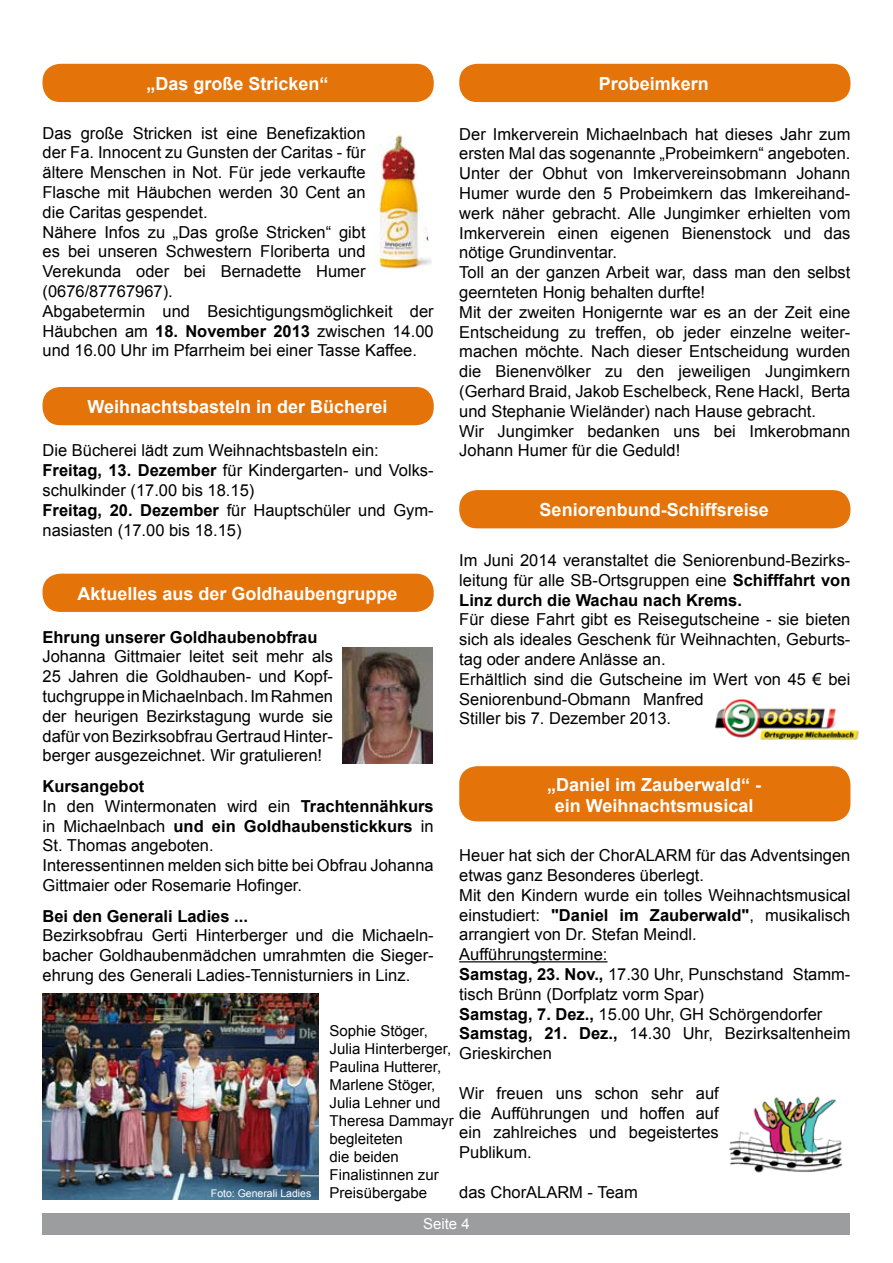
<style>
.page{position:relative;width:893px;height:1263px;background:#fff}
.page>*{position:absolute;margin:0;border:0;box-sizing:border-box;transform-origin:0 0}
.t1{font:700 18px/21.6px "Arial";color:#fff;text-align:center}
.t2{font:16.5px/19.8px "Arial";color:#000}
.t3{font:700 16.5px "Arial";color:#000}
.t4{font:15px/18px "Arial";color:#000}
.t5{font:15px "Arial";color:#fff}
.t6{font:10.5px "Arial";color:#fff}
.s1{font-weight:700}
.s2{font-size:15px;color:#000}
</style>
<div class="page">
<div style="left:43px;top:1213px;width:807px;height:21px;background:#9c9d9f"></div>
<img style="left:342px;top:647px;width:91px;height:116px">
<div style="left:459px;top:64px;width:391px;height:38px;background:#e4730a;border-radius:18px"></div>
<img style="left:715px;top:699px;width:144px;height:41px">
<div style="left:459px;top:490px;width:391px;height:38px;background:#e4730a;border-radius:18px"></div>
<img style="left:43px;top:993px;width:276px;height:206px">
<div style="left:43px;top:387px;width:391px;height:38px;background:#e4730a;border-radius:18px"></div>
<div style="left:43px;top:574px;width:391px;height:38px;background:#e4730a;border-radius:18px"></div>
<hr style="left:459px;top:961px;width:148px;height:1px;background:#000">
<img style="left:729px;top:1096px;width:114px;height:77px">
<div style="left:459px;top:766px;width:391px;height:55px;background:#e4730a;border-radius:18px"></div>
<div style="left:43px;top:64px;width:391px;height:38px;background:#e4730a;border-radius:18px"></div>
<img style="left:375px;top:133px;width:57px;height:136px">
<p class="t1" style="left:146px;top:73px;width:184px">„Das große Stricken“</p>
<p class="t2" style="left:43px;top:123px;width:393px">Das große Stricken ist eine Benefizaktion<br>der Fa. Innocent zu Gunsten der Caritas - für<br>ältere Menschen in Not. Für jede verkaufte<br>Flasche mit Häubchen werden 30 Cent an<br>die Caritas gespendet.<br>Nähere Infos zu „Das große Stricken“ gibt<br>es bei unseren Schwestern Floriberta und Verekunda oder bei Bernadette Humer (0676/87767967).<br>Abgabetermin und Besichtigungsmöglichkeit der Häubchen am <span class="s1">18. November 2013</span> zwischen 14.00 und 16.00 Uhr im Pfarrheim bei einer Tasse Kaffee.</p>
<p class="t1" style="left:88px;top:396px;width:301px">Weihnachtsbasteln in der Bücherei</p>
<p class="t1" style="left:599px;top:73px;width:112px">Probeimkern</p>
<p class="t2" style="left:459px;top:124px;width:393px">Der Imkerverein Michaelnbach hat dieses Jahr zum ersten Mal das sogenannte „Probeimkern“ angeboten.<br>Unter der Obhut von Imkervereinsobmann Johann Humer wurde den 5 Probeimkern das Imkereihand&shy;werk näher gebracht. Alle Jungimker erhielten vom Imkerverein einen eigenen Bienenstock und das nötige Grundinventar.<br>Toll an der ganzen Arbeit war, dass man den selbst geernteten Honig behalten durfte!<br>Mit der zweiten Honigernte war es an der Zeit eine Entscheidung zu treffen, ob jeder einzelne weiter&shy;machen möchte. Nach dieser Entscheidung wurden die Bienenvölker zu den jeweiligen Jungimkern (Gerhard Braid, Jakob Eschelbeck, Rene Hackl, Berta und Stephanie Wieländer) nach Hause gebracht.<br>Wir Jungimker bedanken uns bei Imkerobmann</p>
<p class="t2" style="left:43px;top:441px;width:338px">Die Bücherei lädt zum Weihnachtsbasteln ein:</p>
<p class="t2" style="left:459px;top:441px;width:223px">Johann Humer für die Geduld!</p>
<p class="t2" style="left:43px;top:461px;width:393px"><span class="s1">Freitag, 13. Dezember</span> für Kindergarten- und Volks&shy;schulkinder (17.00 bis 18.15)<br><span class="s1">Freitag, 20. Dezember</span> für Hauptschüler und Gym&shy;nasiasten (17.00 bis 18.15)</p>
<p class="t1" style="left:540px;top:500px;width:231px">Seniorenbund-Schiffsreise</p>
<p class="t2" style="left:459px;top:550px;width:393px;text-align:justify">Im Juni 2014 veranstaltet die Seniorenbund-Bezirks&shy;leitung für alle SB-Ortsgruppen eine <span class="s1">Schifffahrt von Linz durch die Wachau nach Krems.</span></p>
<p class="t2" style="left:459px;top:610px;width:393px">Für diese Fahrt gibt es Reisegutscheine - sie bieten sich als ideales Geschenk für Weihnachten, Geburts&shy;tag oder andere Anlässe an.<br>Erhältlich sind die Gutscheine im Wert von 45 € bei Seniorenbund-Obmann Manfred<br>Stiller bis 7. Dezember 2013.</p>
<p class="t1" style="left:77px;top:583px;width:322px">Aktuelles aus der Goldhaubengruppe</p>
<p class="t3" style="left:43px;top:626px;width:277px">Ehrung unserer Goldhaubenobfrau</p>
<p class="t2" style="left:43px;top:647px;width:292px;text-align:justify">Johanna Gittmaier leitet seit mehr als 25 Jahren die Goldhauben- und Kopf&shy;tuchgruppe in Michaelnbach. Im Rahmen der heurigen Bezirkstagung wurde sie dafür von Bezirksobfrau Gertraud Hinter&shy;berger ausgezeichnet. Wir gratulieren!</p>
<p class="t2" style="left:43px;top:776px;width:393px"><span class="s1">Kursangebot<br></span>In den Wintermonaten wird ein <span class="s1">Trachtennähkurs </span>in Michaelnbach <span class="s1">und ein Goldhaubenstickkurs</span> in St. Thomas angeboten.<br>Interessentinnen melden sich bitte bei Obfrau Johanna Gittmaier oder Rosemarie Hofinger.</p>
<p class="t3" style="left:43px;top:905px;width:207px">Bei den Generali Ladies ...</p>
<p class="t2" style="left:43px;top:926px;width:393px;text-align:justify">Bezirksobfrau Gerti Hinterberger und die Michaeln&shy;bacher Goldhaubenmädchen umrahmten die Sieger&shy;ehrung des Generali Ladies-Tennisturniers in Linz.</p>
<p class="t1" style="left:547px;top:774px;width:216px">„Daniel im Zauberwald“ - ein Weihnachtsmusical</p>
<p class="t2" style="left:459px;top:845px;width:393px">Heuer hat sich der ChorALARM für das Adventsingen etwas ganz Besonderes überlegt.<br>Mit den Kindern wurde ein tolles Weihnachtsmusical einstudiert: <span class="s1">"Daniel im Zauberwald"</span>, musikalisch arrangiert von Dr. Stefan Meindl.<br>Aufführungstermine:<br><span class="s1">Samstag, 23. Nov.,</span> 17.30 Uhr, Punschstand Stamm&shy;tisch Brünn (Dorfplatz vorm Spar)<br><span class="s1">Samstag, 7. Dez.,</span> 15.00 Uhr, GH Schörgendorfer <span class="s1">Samstag, 21. Dez.,</span> 14.30 Uhr, Bezirksaltenheim Grieskirchen</p>
<p class="t2" style="left:459px;top:1083px;width:261px;text-align:justify">Wir freuen uns schon sehr auf die Aufführungen und hoffen auf ein zahlreiches und begeistertes Publikum.</p>
<p class="t2" style="left:459px;top:1182px;width:180px">das ChorALARM - Team</p>
<p class="t4" style="left:330px;top:1021px;width:126px">Sophie Stöger,<br>Julia Hinterberger,<br>Paulina Hutterer,<br>Marlene Stöger,<br>Julia Lehner und<br>Theresa Dammayr begleiteten<br>die beiden<br>Finalistinnen zur</p>
<p class="t6" style="left:211px;top:1187px;width:218px">Foto: Generali Ladies <span class="s2">Preisübergabe</span></p>
<p class="t5" style="left:423px;top:1214px;width:48px">Seite 4</p>
</div>
